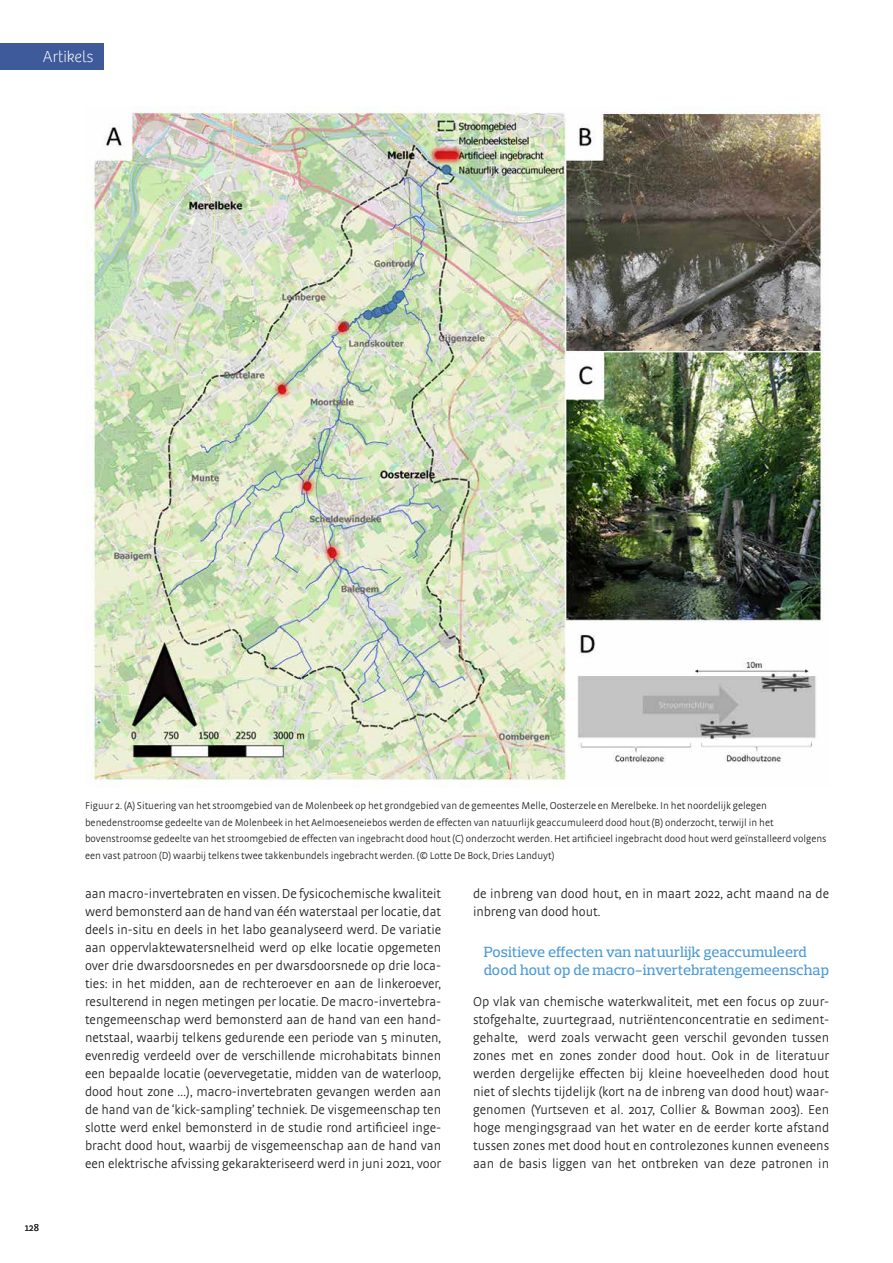
<style>
.page{position:relative;width:893px;height:1263px;background:#fff}
.page>*{position:absolute;margin:0;border:0;box-sizing:border-box;transform-origin:0 0}
.t1{font:100 16.5px "Bree";color:#fff}
.t2{font:500 15px/18px "Prelo Slab";color:#4d9ad4}
.t3{font:300 13.5px/18px "Strada OT";letter-spacing:-.005em;color:#231f20;text-align:justify}
.t4{font:300 10.5px/16.5px "Strada OT";color:#231f20}
</style>
<div class="page">
<div style="left:0;top:43px;width:104px;height:26px;background:#3e5a9a"></div>
<img style="left:85px;top:106px;width:739px;height:681px">
<p class="t1" style="left:43px;top:47px;width:52px">Artikels</p>
<p class="t4" style="left:85px;top:798px;width:743px">Figuur 2. (A) Situering van het stroomgebied van de Molenbeek op het grondgebied van de gemeentes Melle, Oosterzele en Merelbeke. In het noordelijk gelegen benedenstroomse gedeelte van de Molenbeek in het Aelmoeseneiebos werden de effecten van natuurlijk geaccumuleerd dood hout (B) onderzocht, terwijl in het bovenstroomse gedeelte van het stroomgebied de effecten van ingebracht dood hout (C) onderzocht werden. Het artificieel ingebracht dood hout werd geïnstalleerd volgens een vast patroon (D) waarbij telkens twee takkenbundels ingebracht werden. (© Lotte De Bock, Dries Landuyt)</p>
<p class="t4" style="left:25px;top:1219px;width:16px">128</p>
<p class="t3" style="left:85px;top:885px;width:358px">aan macro-invertebraten en vissen. De fysicochemische kwaliteit werd bemonsterd aan de hand van één waterstaal per locatie, dat deels in-situ en deels in het labo geanalyseerd werd. De variatie aan oppervlaktewatersnelheid werd op elke locatie opgemeten over drie dwarsdoorsnedes en per dwarsdoorsnede op drie loca&shy;ties: in het midden, aan de rechteroever en aan de linkeroever, resulterend in negen metingen per locatie. De macro-invertebra&shy;tengemeenschap werd bemonsterd aan de hand van een hand&shy;netstaal, waarbij telkens gedurende een periode van 5 minuten, evenredig verdeeld over de verschillende microhabitats binnen een bepaalde locatie (oevervegetatie, midden van de waterloop, dood hout zone …), macro-invertebraten gevangen werden aan de hand van de ‘kick-sampling’ techniek. De visgemeenschap ten slotte werd enkel bemonsterd in de studie rond artificieel inge&shy;bracht dood hout, waarbij de visgemeenschap aan de hand van een elektrische afvissing gekarakteriseerd werd in juni 2021, voor</p>
<p class="t3" style="left:473px;top:885px;width:358px">de inbreng van dood hout, en in maart 2022, acht maand na de inbreng van dood hout.</p>
<p class="t2" style="left:484px;top:943px;width:347px">Positieve effecten van natuurlijk geaccumuleerd dood hout op de macro-invertebratengemeenschap</p>
<p class="t3" style="left:473px;top:993px;width:358px">Op vlak van chemische waterkwaliteit, met een focus op zuur&shy;stofgehalte, zuurtegraad, nutriëntenconcentratie en sediment&shy;gehalte, werd zoals verwacht geen verschil gevonden tussen zones met en zones zonder dood hout. Ook in de literatuur werden dergelijke effecten bij kleine hoeveelheden dood hout niet of slechts tijdelijk (kort na de inbreng van dood hout) waar&shy;genomen (Yurtseven et al. 2017, Collier &amp; Bowman 2003). Een hoge mengingsgraad van het water en de eerder korte afstand tussen zones met dood hout en controlezones kunnen eveneens aan de basis liggen van het ontbreken van deze patronen in</p>
</div>
